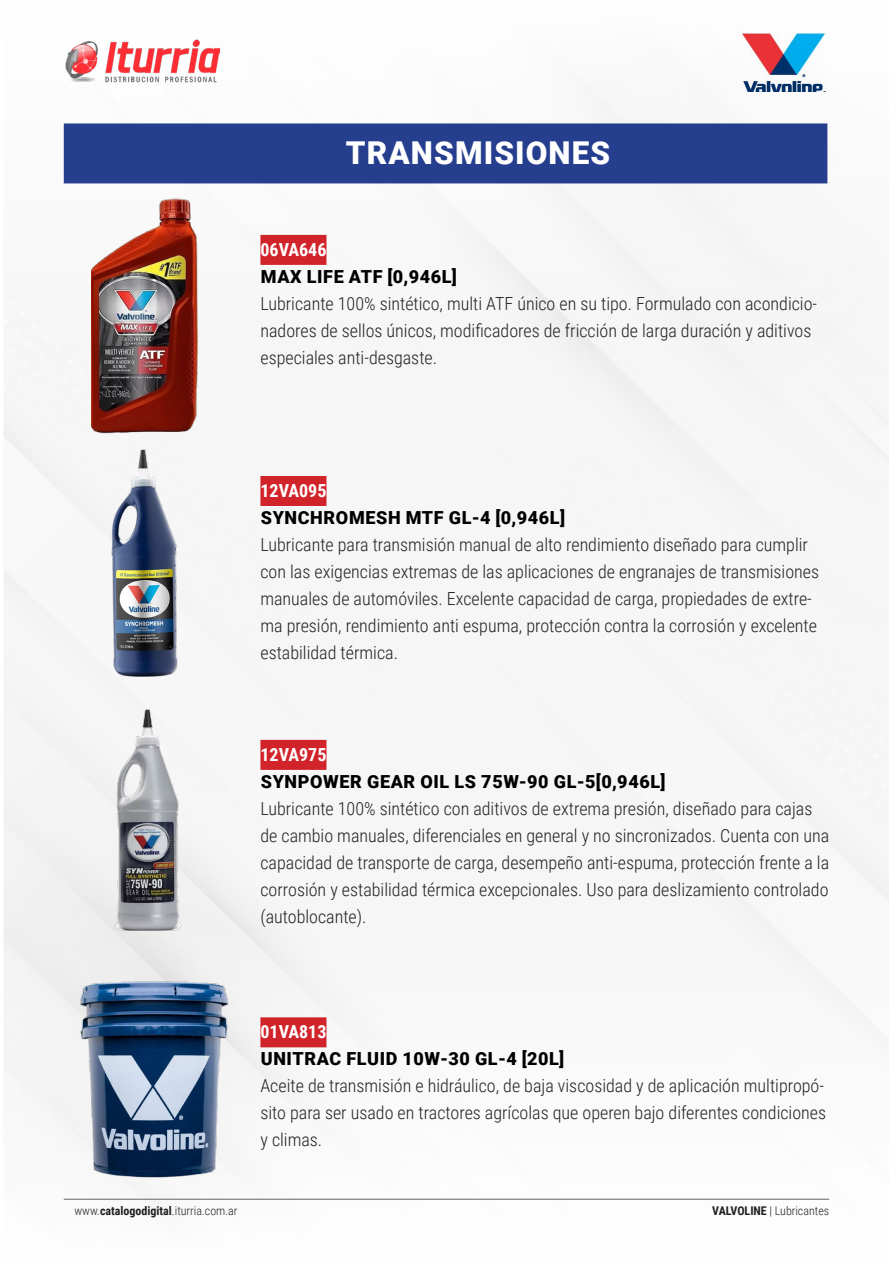
<style>
.page{position:relative;width:893px;height:1263px;background:#fff}
.page>*{position:absolute;margin:0;border:0;box-sizing:border-box;transform-origin:0 0}
.t1{font:900 31.5px "Roboto";letter-spacing:.035em;color:#fff}
.t2{font:300 18px/27px "Roboto Condensed";color:#231f20}
.t3{font:900 18px "Roboto";letter-spacing:.035em;color:#000}
.t4{font:700 18px "Roboto Condensed";color:#fff}
.t5{font:300 12px "Roboto Condensed";color:#231f20}
.s1{font-weight:700}
</style>
<div class="page">
<hr style="left:64px;top:1199px;width:765px;height:1px;background:#636366">
<img style="left:742px;top:32px;width:86px;height:60px">
<img style="left:65px;top:39px;width:155px;height:44px">
<div style="left:64px;top:123px;width:763px;height:60px;background:#253f8e"></div>
<div style="left:260px;top:235px;width:66px;height:30px;background:#d1232a"></div>
<img style="left:91px;top:198px;width:114px;height:237px">
<div style="left:260px;top:476px;width:66px;height:30px;background:#d1232a"></div>
<img style="left:91px;top:444px;width:114px;height:242px">
<div style="left:260px;top:740px;width:66px;height:30px;background:#d1232a"></div>
<img style="left:91px;top:698px;width:114px;height:242px">
<div style="left:260px;top:1017px;width:66px;height:30px;background:#d1232a"></div>
<img style="left:64px;top:978px;width:175px;height:202px">
<p class="t1" style="left:346px;top:131px;width:266px">TRANSMISIONES</p>
<p class="t4" style="left:260px;top:237px;width:68px">06VA646</p>
<p class="t3" style="left:261px;top:264px;width:198px">MAX LIFE ATF [0,946L]</p>
<p class="t2" style="left:260px;top:289px;width:558px">Lubricante 100% sintético, multi ATF único en su tipo. Formulado con acondicio&shy;nadores de sellos únicos, modificadores de fricción de larga duración y aditivos especiales anti-desgaste.</p>
<p class="t4" style="left:260px;top:478px;width:68px">12VA095</p>
<p class="t3" style="left:261px;top:505px;width:306px">SYNCHROMESH MTF GL-4 [0,946L]</p>
<p class="t2" style="left:260px;top:530px;width:560px">Lubricante para transmisión manual de alto rendimiento diseñado para cumplir con las exigencias extremas de las aplicaciones de engranajes de transmisiones manuales de automóviles. Excelente capacidad de carga, propiedades de extre&shy;ma presión, rendimiento anti espuma, protección contra la corrosión y excelente estabilidad térmica.</p>
<p class="t4" style="left:260px;top:742px;width:68px">12VA975</p>
<p class="t3" style="left:261px;top:769px;width:406px">SYNPOWER GEAR OIL LS 75W-90 GL-5[0,946L]</p>
<p class="t2" style="left:260px;top:794px;width:570px">Lubricante 100% sintético con aditivos de extrema presión, diseñado para cajas de cambio manuales, diferenciales en general y no sincronizados. Cuenta con una capacidad de transporte de carga, desempeño anti-espuma, protección frente a la corrosión y estabilidad térmica excepcionales. Uso para deslizamiento controlado (autoblocante).</p>
<p class="t4" style="left:260px;top:1019px;width:68px">01VA813</p>
<p class="t3" style="left:261px;top:1046px;width:305px">UNITRAC FLUID 10W-30 GL-4 [20L]</p>
<p class="t2" style="left:260px;top:1072px;width:567px;text-align:justify">Aceite de transmisión e hidráulico, de baja viscosidad y de aplicación multipropó&shy;sito para ser usado en tractores agrícolas que operen bajo diferentes condiciones y climas.</p>
<p class="t5" style="left:74px;top:1202px;width:165px">www.<span class="s1">catalogodigital</span>.iturria.com.ar</p>
<p class="t5" style="left:712px;top:1202px;width:118px"><span class="s1">VALVOLINE</span> | Lubricantes</p>
</div>
